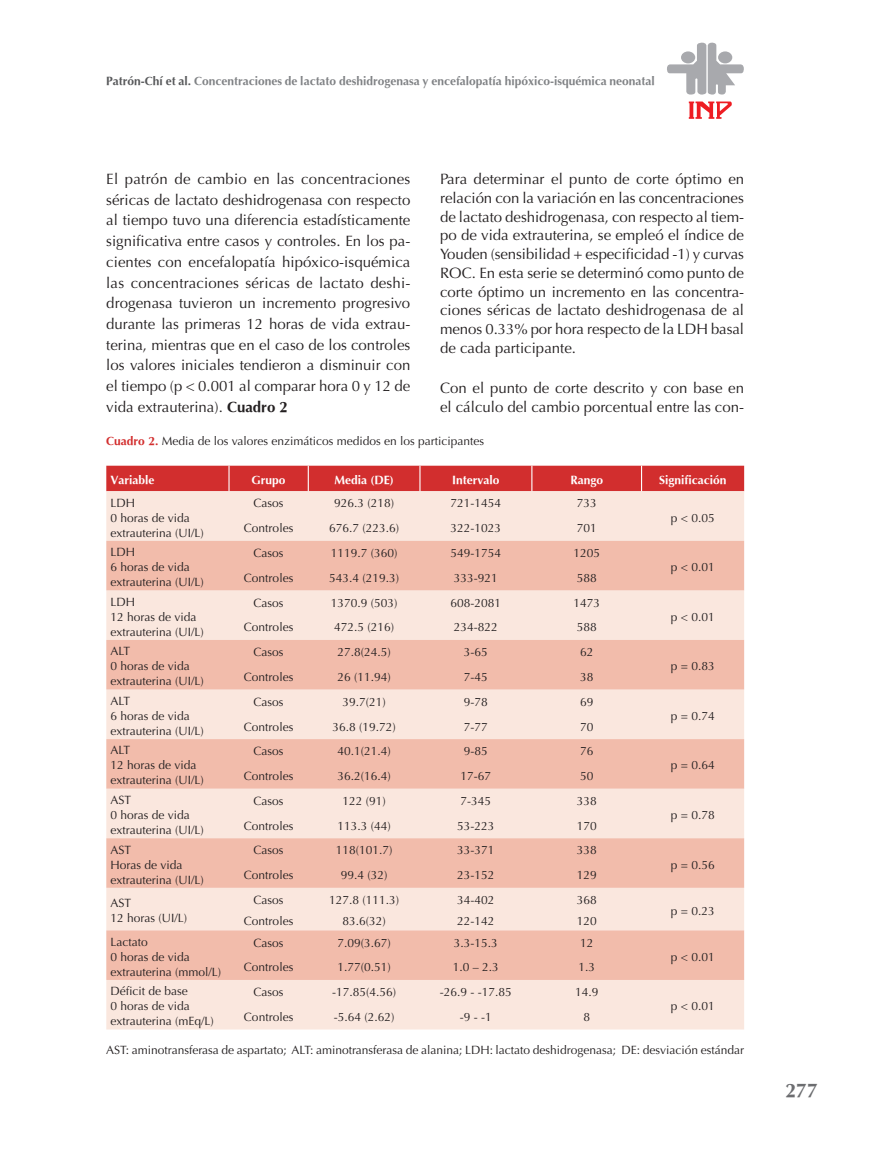
<style>
.page{position:relative;width:893px;height:1149px;background:#fff}
.page>*{position:absolute;margin:0;border:0;box-sizing:border-box;transform-origin:0 0}
.t1{font:700 19.5px "Optima";color:#6c6d70}
.t2{font:15px/20.7px "Optima";color:#231f20;text-align:justify}
.t3{font:12px/15px "Optima";color:#231f20}
.t4{font:700 12px "Optima";color:#808285}
.t5{font:700 12px "Optima";color:#fff}
.s1{color:#57585a}
.s2{font-weight:700}
.s3{font-weight:700;color:#d22e2e}
</style>
<div class="page">
<svg style="left:689px;top:101px;width:43px;height:18px"></svg>
<svg style="left:667px;top:43px;width:77px;height:52px"></svg>
<div style="left:718px;top:51px;width:14px;height:12px;background:#a8a9ad;border-radius:50%"></div>
<div style="left:106px;top:491px;width:638px;height:538px;background:#fae7de"></div>
<svg style="left:106px;top:540px;width:638px;height:439px;background:#f5cec1"></svg>
<div style="left:106px;top:465px;width:638px;height:26px;background:#d22e2e"></div>
<p class="t4" style="left:106px;top:74px;width:550px"><span class="s1">Patrón-Chí et al.</span> Concentraciones de lactato deshidrogenasa y encefalopatía hipóxico-isquémica neonatal</p>
<p class="t2" style="left:106px;top:169px;width:306px">El patrón de cambio en las concentraciones séricas de lactato deshidrogenasa con respecto al tiempo tuvo una diferencia estadísticamente significativa entre casos y controles. En los pa&shy;cientes con encefalopatía hipóxico-isquémica las concentraciones séricas de lactato deshi&shy;drogenasa tuvieron un incremento progresivo durante las primeras 12 horas de vida extrau&shy;terina, mientras que en el caso de los controles los valores iniciales tendieron a disminuir con el tiempo (p &lt; 0.001 al comparar hora 0 y 12 de vida extrauterina). <span class="s2">Cuadro 2</span></p>
<p class="t2" style="left:440px;top:170px;width:306px;line-height:18.8px">Para determinar el punto de corte óptimo en relación con la variación en las concentraciones de lactato deshidrogenasa, con respecto al tiem&shy;po de vida extrauterina, se empleó el índice de Youden (sensibilidad + especificidad -1) y curvas ROC. En esta serie se determinó como punto de corte óptimo un incremento en las concentra&shy;ciones séricas de lactato deshidrogenasa de al menos 0.33% por hora respecto de la LDH basal de cada participante.</p>
<p class="t2" style="left:440px;top:378px;width:306px;line-height:18.8px">Con el punto de corte descrito y con base en el cálculo del cambio porcentual entre las con-</p>
<p class="t3" style="left:106px;top:433px;width:379px"><span class="s3">Cuadro 2.</span> Media de los valores enzimáticos medidos en los participantes</p>
<p class="t5" style="left:111px;top:473px;width:46px">Variable</p>
<p class="t5" style="left:252px;top:473px;width:36px">Grupo</p>
<p class="t5" style="left:334px;top:473px;width:61px">Media (DE)</p>
<p class="t5" style="left:452px;top:473px;width:49px">Intervalo</p>
<p class="t5" style="left:570px;top:473px;width:34px">Rango</p>
<p class="t5" style="left:659px;top:473px;width:69px">Significación</p>
<p class="t3" style="left:111px;top:495px;width:95px">LDH<br>0 horas de vida extrauterina (UI/L)</p>
<p class="t3" style="left:254px;top:496px;width:32px">Casos</p>
<p class="t3" style="left:334px;top:496px;width:62px">926.3 (218)</p>
<p class="t3" style="left:451px;top:496px;width:52px">721-1454</p>
<p class="t3" style="left:577px;top:496px;width:22px">733</p>
<p class="t3" style="left:671px;top:510px;width:45px">p &lt; 0.05</p>
<p class="t3" style="left:244px;top:520px;width:51px">Controles</p>
<p class="t3" style="left:329px;top:520px;width:72px">676.7 (223.6)</p>
<p class="t3" style="left:451px;top:520px;width:52px">322-1023</p>
<p class="t3" style="left:577px;top:520px;width:22px">701</p>
<p class="t3" style="left:111px;top:544px;width:95px">LDH<br>6 horas de vida extrauterina (UI/L)</p>
<p class="t3" style="left:254px;top:545px;width:32px">Casos</p>
<p class="t3" style="left:331px;top:545px;width:68px">1119.7 (360)</p>
<p class="t3" style="left:451px;top:545px;width:52px">549-1754</p>
<p class="t3" style="left:573px;top:545px;width:28px">1205</p>
<p class="t3" style="left:244px;top:570px;width:51px">Controles</p>
<p class="t3" style="left:329px;top:570px;width:72px">543.4 (219.3)</p>
<p class="t3" style="left:454px;top:570px;width:46px">333-921</p>
<p class="t3" style="left:577px;top:570px;width:22px">588</p>
<p class="t3" style="left:111px;top:594px;width:95px">LDH<br>12 horas de vida extrauterina (UI/L)</p>
<p class="t3" style="left:254px;top:595px;width:32px">Casos</p>
<p class="t3" style="left:331px;top:595px;width:68px">1370.9 (503)</p>
<p class="t3" style="left:451px;top:595px;width:52px">608-2081</p>
<p class="t3" style="left:573px;top:595px;width:28px">1473</p>
<p class="t3" style="left:244px;top:619px;width:51px">Controles</p>
<p class="t3" style="left:334px;top:619px;width:62px">472.5 (216)</p>
<p class="t3" style="left:454px;top:619px;width:46px">234-822</p>
<p class="t3" style="left:577px;top:619px;width:22px">588</p>
<p class="t3" style="left:111px;top:643px;width:95px">ALT<br>0 horas de vida extrauterina (UI/L)</p>
<p class="t3" style="left:254px;top:644px;width:32px">Casos</p>
<p class="t3" style="left:337px;top:644px;width:55px">27.8(24.5)</p>
<p class="t3" style="left:464px;top:644px;width:26px">3-65</p>
<p class="t3" style="left:580px;top:644px;width:15px">62</p>
<p class="t3" style="left:244px;top:669px;width:51px">Controles</p>
<p class="t3" style="left:337px;top:669px;width:55px">26 (11.94)</p>
<p class="t3" style="left:464px;top:669px;width:26px">7-45</p>
<p class="t3" style="left:580px;top:669px;width:15px">38</p>
<p class="t3" style="left:111px;top:693px;width:95px">ALT<br>6 horas de vida extrauterina (UI/L)</p>
<p class="t3" style="left:254px;top:694px;width:32px">Casos</p>
<p class="t3" style="left:342px;top:694px;width:45px">39.7(21)</p>
<p class="t3" style="left:464px;top:694px;width:26px">9-78</p>
<p class="t3" style="left:580px;top:694px;width:15px">69</p>
<p class="t3" style="left:244px;top:718px;width:51px">Controles</p>
<p class="t3" style="left:332px;top:718px;width:65px">36.8 (19.72)</p>
<p class="t3" style="left:464px;top:718px;width:26px">7-77</p>
<p class="t3" style="left:580px;top:718px;width:15px">70</p>
<p class="t3" style="left:111px;top:742px;width:95px">ALT<br>12 horas de vida extrauterina (UI/L)</p>
<p class="t3" style="left:254px;top:743px;width:32px">Casos</p>
<p class="t3" style="left:337px;top:743px;width:55px">40.1(21.4)</p>
<p class="t3" style="left:464px;top:743px;width:26px">9-85</p>
<p class="t3" style="left:580px;top:743px;width:15px">76</p>
<p class="t3" style="left:244px;top:768px;width:51px">Controles</p>
<p class="t3" style="left:337px;top:768px;width:55px">36.2(16.4)</p>
<p class="t3" style="left:461px;top:768px;width:32px">17-67</p>
<p class="t3" style="left:580px;top:768px;width:15px">50</p>
<p class="t3" style="left:111px;top:792px;width:95px">AST<br>0 horas de vida extrauterina (UI/L)</p>
<p class="t3" style="left:254px;top:793px;width:32px">Casos</p>
<p class="t3" style="left:342px;top:793px;width:45px">122 (91)</p>
<p class="t3" style="left:461px;top:793px;width:32px">7-345</p>
<p class="t3" style="left:577px;top:793px;width:22px">338</p>
<p class="t3" style="left:244px;top:818px;width:51px">Controles</p>
<p class="t3" style="left:337px;top:818px;width:55px">113.3 (44)</p>
<p class="t3" style="left:457px;top:818px;width:39px">53-223</p>
<p class="t3" style="left:577px;top:818px;width:22px">170</p>
<p class="t3" style="left:111px;top:841px;width:95px">AST<br>Horas de vida extrauterina (UI/L)</p>
<p class="t3" style="left:254px;top:842px;width:32px">Casos</p>
<p class="t3" style="left:336px;top:842px;width:58px">118(101.7)</p>
<p class="t3" style="left:457px;top:842px;width:39px">33-371</p>
<p class="t3" style="left:577px;top:842px;width:22px">338</p>
<p class="t3" style="left:244px;top:867px;width:51px">Controles</p>
<p class="t3" style="left:341px;top:867px;width:48px">99.4 (32)</p>
<p class="t3" style="left:457px;top:867px;width:39px">23-152</p>
<p class="t3" style="left:577px;top:867px;width:22px">129</p>
<p class="t3" style="left:111px;top:895px;width:78px">AST<br>12 horas (UI/L)</p>
<p class="t3" style="left:254px;top:892px;width:32px">Casos</p>
<p class="t3" style="left:329px;top:892px;width:72px">127.8 (111.3)</p>
<p class="t3" style="left:457px;top:892px;width:39px">34-402</p>
<p class="t3" style="left:577px;top:892px;width:22px">368</p>
<p class="t3" style="left:244px;top:913px;width:51px">Controles</p>
<p class="t3" style="left:342px;top:913px;width:45px">83.6(32)</p>
<p class="t3" style="left:457px;top:913px;width:39px">22-142</p>
<p class="t3" style="left:577px;top:913px;width:22px">120</p>
<p class="t3" style="left:111px;top:934px;width:112px">Lactato<br>0 horas de vida extrauterina (mmol/L)</p>
<p class="t3" style="left:254px;top:934px;width:32px">Casos</p>
<p class="t3" style="left:337px;top:934px;width:55px">7.09(3.67)</p>
<p class="t3" style="left:454px;top:934px;width:46px">3.3-15.3</p>
<p class="t3" style="left:580px;top:934px;width:15px">12</p>
<p class="t3" style="left:244px;top:959px;width:51px">Controles</p>
<p class="t3" style="left:337px;top:959px;width:55px">1.77(0.51)</p>
<p class="t3" style="left:453px;top:959px;width:48px">1.0 – 2.3</p>
<p class="t3" style="left:578px;top:959px;width:18px">1.3</p>
<p class="t3" style="left:671px;top:559px;width:45px">p &lt; 0.01</p>
<p class="t3" style="left:671px;top:609px;width:45px">p &lt; 0.01</p>
<p class="t3" style="left:671px;top:658px;width:45px">p = 0.83</p>
<p class="t3" style="left:671px;top:708px;width:45px">p = 0.74</p>
<p class="t3" style="left:671px;top:757px;width:45px">p = 0.64</p>
<p class="t3" style="left:671px;top:807px;width:45px">p = 0.78</p>
<p class="t3" style="left:671px;top:856px;width:45px">p = 0.56</p>
<p class="t3" style="left:671px;top:902px;width:45px">p = 0.23</p>
<p class="t3" style="left:671px;top:949px;width:45px">p &lt; 0.01</p>
<p class="t3" style="left:111px;top:983px;width:105px">Déficit de base<br>0 horas de vida extrauterina (mEq/L)</p>
<p class="t3" style="left:254px;top:984px;width:32px">Casos</p>
<p class="t3" style="left:332px;top:984px;width:66px">-17.85(4.56)</p>
<p class="t3" style="left:440px;top:984px;width:74px">-26.9 - -17.85</p>
<p class="t3" style="left:575px;top:984px;width:25px">14.9</p>
<p class="t3" style="left:671px;top:998px;width:45px">p &lt; 0.01</p>
<p class="t3" style="left:244px;top:1009px;width:51px">Controles</p>
<p class="t3" style="left:334px;top:1009px;width:62px">-5.64 (2.62)</p>
<p class="t3" style="left:460px;top:1009px;width:34px">-9 - -1</p>
<p class="t3" style="left:583px;top:1009px;width:8px">8</p>
<p class="t3" style="left:106px;top:1041px;width:639px">AST: aminotransferasa de aspartato; ALT: aminotransferasa de alanina; LDH: lactato deshidrogenasa; DE: desviación estándar</p>
<h1 class="t1" style="left:785px;top:1079px;width:34px">277</h1>
</div>
